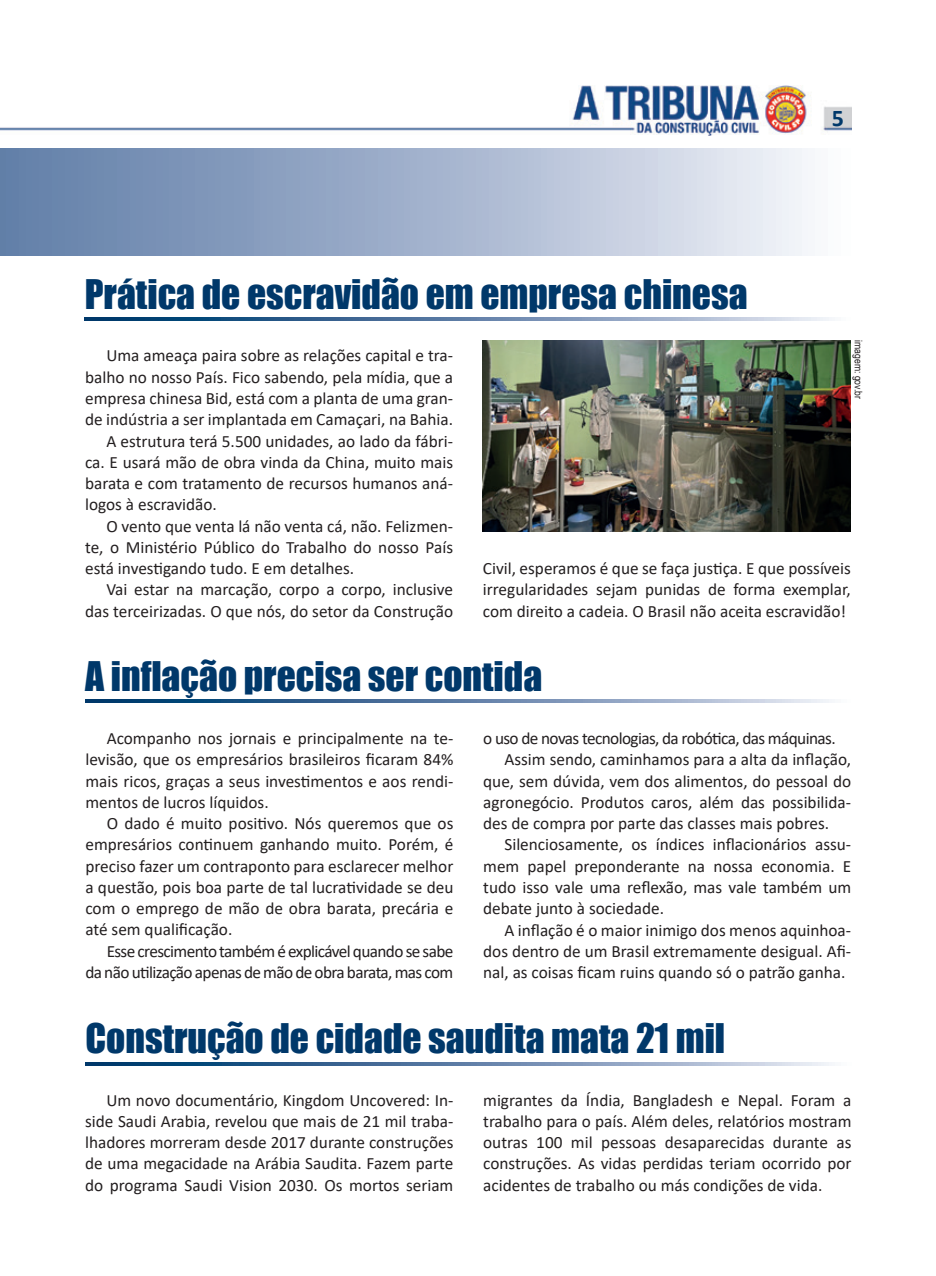
<style>
.page{position:relative;width:936px;height:1276px;background:#fff}
.page>*{position:absolute;margin:0;border:0;box-sizing:border-box;transform-origin:0 0}
.t1{font:37.5px "Impact";color:#00386a}
.t2{font:700 24px "Calibri";color:#00386a}
.t3{font:17.25px/21.3px "Calibri";color:#231f20;text-align:justify}
.t4{font:17.25px/21.3px "Calibri";letter-spacing:-.035em;color:#231f20;text-align:right}
.t5{font:10.5px "Arial Narrow";color:#231f20}
</style>
<div class="page">
<img style="left:0;top:85px;width:851px;height:50px">
<div style="left:0;top:148px;width:850px;height:107px;background:linear-gradient(to right,#5a78a5,#f5f5fb)"></div>
<svg style="left:85px;top:317px;width:747px;height:3px"></svg>
<svg style="left:85px;top:699px;width:747px;height:3px"></svg>
<svg style="left:85px;top:1062px;width:747px;height:3px"></svg>
<img style="left:483px;top:340px;width:367px;height:191px">
<h1 class="t1" style="left:85px;top:265px;width:664px">Prática de escravidão em empresa chinesa</h1>
<h2 class="t2" style="left:831px;top:101px;width:14px">5</h2>
<p class="t3" style="left:106px;top:345px;width:348px">Uma ameaça paira sobre as relações capital e tra-</p>
<p class="t3" style="left:85px;top:366px;width:369px">balho no nosso País. Fico sabendo, pela mídia, que a</p>
<p class="t3" style="left:85px;top:387px;width:369px">empresa chinesa Bid, está com a planta de uma gran-</p>
<p class="t3" style="left:85px;top:408px;width:369px">de indústria a ser implantada em Camaçari, na Bahia.</p>
<p class="t3" style="left:106px;top:430px;width:348px">A estrutura terá 5.500 unidades, ao lado da fábri-</p>
<p class="t3" style="left:85px;top:451px;width:369px">ca. E usará mão de obra vinda da China, muito mais</p>
<p class="t3" style="left:85px;top:472px;width:369px">barata e com tratamento de recursos humanos aná-</p>
<p class="t3" style="left:85px;top:493px;width:133px">logos à escravidão.</p>
<p class="t3" style="left:106px;top:515px;width:348px">O vento que venta lá não venta cá, não. Felizmen-</p>
<p class="t3" style="left:85px;top:536px;width:369px">te, o Ministério Público do Trabalho do nosso País</p>
<p class="t3" style="left:85px;top:557px;width:271px">está investigando tudo. E em detalhes.</p>
<p class="t3" style="left:106px;top:578px;width:348px">Vai estar na marcação, corpo a corpo, inclusive</p>
<p class="t3" style="left:85px;top:600px;width:369px">das terceirizadas. O que nós, do setor da Construção</p>
<p class="t5" style="left:866px;top:340px;width:60px;rotate:90deg">imagem: gov.br</p>
<p class="t3" style="left:483px;top:557px;width:369px">Civil, esperamos é que se faça justiça. E que possíveis irregularidades sejam punidas de forma exemplar, com direito a cadeia. O Brasil não aceita escravidão!</p>
<h1 class="t1" style="left:85px;top:647px;width:458px">A inflação precisa ser contida</h1>
<p class="t3" style="left:85px;top:727px;width:369px;text-indent:21px">Acompanho nos jornais e principalmente na te&shy;levisão, que os empresários brasileiros ficaram 84% mais ricos, graças a seus investimentos e aos rendi&shy;mentos de lucros líquidos.</p>
<p class="t3" style="left:85px;top:812px;width:369px;text-indent:21px">O dado é muito positivo. Nós queremos que os empresários continuem ganhando muito. Porém, é preciso fazer um contraponto para esclarecer melhor a questão, pois boa parte de tal lucratividade se deu com o emprego de mão de obra barata, precária e até sem qualificação.</p>
<p class="t4" style="left:85px;top:940px;width:369px">Esse crescimento também é explicável quando se sabe<br>da não utilização apenas de mão de obra barata, mas com</p>
<p class="t4" style="left:483px;top:727px;width:354px">o uso de novas tecnologias, da robótica, das máquinas.</p>
<p class="t3" style="left:504px;top:748px;width:348px">Assim sendo, caminhamos para a alta da inflação,</p>
<p class="t3" style="left:483px;top:770px;width:369px">que, sem dúvida, vem dos alimentos, do pessoal do</p>
<p class="t3" style="left:483px;top:791px;width:369px">agronegócio. Produtos caros, além das possibilida-</p>
<p class="t3" style="left:483px;top:812px;width:347px">des de compra por parte das classes mais pobres.</p>
<p class="t3" style="left:504px;top:833px;width:348px">Silenciosamente, os índices inflacionários assu-</p>
<p class="t3" style="left:483px;top:855px;width:369px">mem papel preponderante na nossa economia. E</p>
<p class="t3" style="left:483px;top:876px;width:369px">tudo isso vale uma reflexão, mas vale também um</p>
<p class="t3" style="left:483px;top:897px;width:182px">debate junto à sociedade.</p>
<p class="t3" style="left:504px;top:918px;width:348px">A inflação é o maior inimigo dos menos aquinhoa-</p>
<p class="t3" style="left:483px;top:940px;width:369px">dos dentro de um Brasil extremamente desigual. Afi-</p>
<p class="t3" style="left:483px;top:961px;width:364px">nal, as coisas ficam ruins quando só o patrão ganha.</p>
<h1 class="t1" style="left:85px;top:1009px;width:641px">Construção de cidade saudita mata 21 mil</h1>
<p class="t3" style="left:85px;top:1088px;width:370px;text-indent:21px">Um novo documentário, Kingdom Uncovered: In&shy;side Saudi Arabia, revelou que mais de 21 mil traba&shy;lhadores morreram desde 2017 durante construções de uma megacidade na Arábia Saudita. Fazem parte do programa Saudi Vision 2030. Os mortos seriam</p>
<p class="t3" style="left:483px;top:1088px;width:370px">migrantes da Índia, Bangladesh e Nepal. Foram a trabalho para o país. Além deles, relatórios mostram outras 100 mil pessoas desaparecidas durante as construções. As vidas perdidas teriam ocorrido por acidentes de trabalho ou más condições de vida.</p>
</div>
